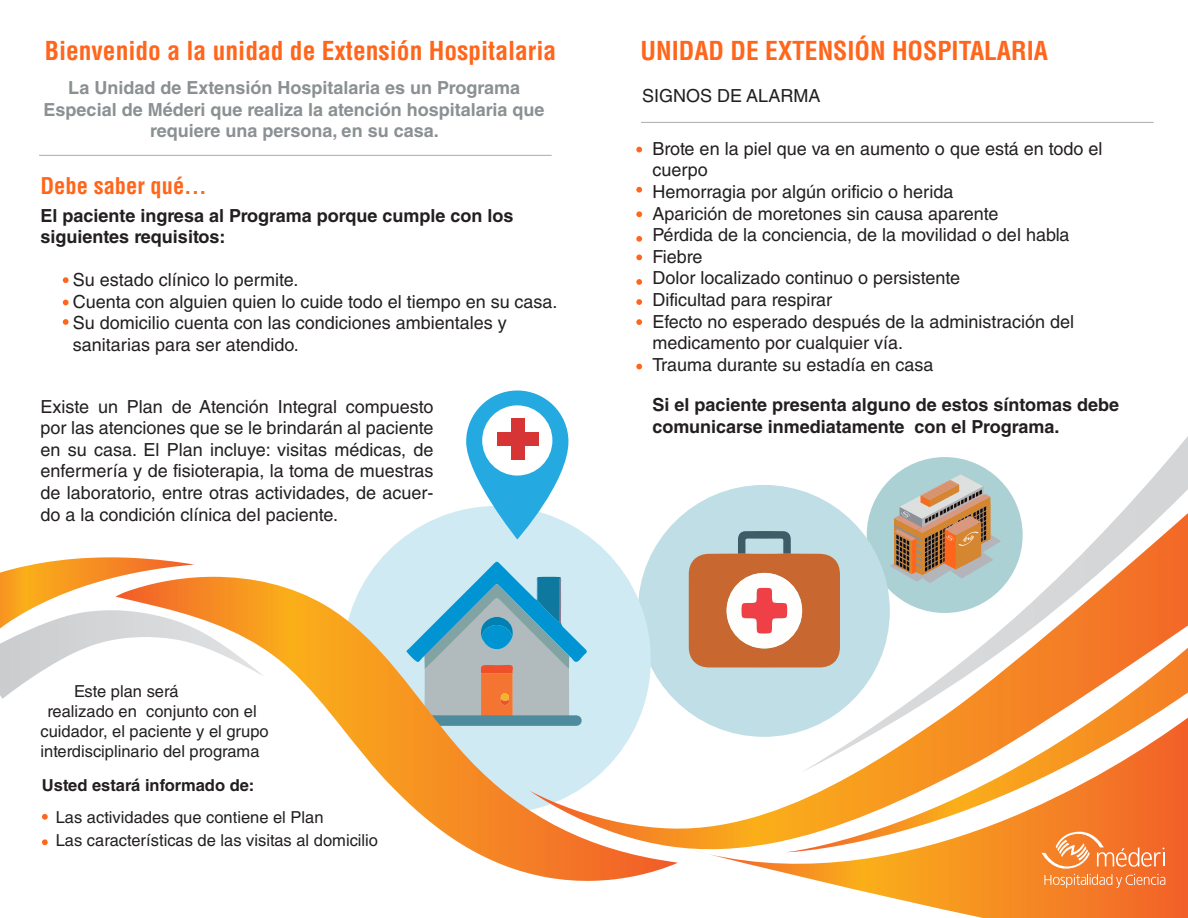
<style>
.page{position:relative;width:1188px;height:918px;background:#fff}
.page>*{position:absolute;margin:0;border:0;box-sizing:border-box;transform-origin:0 0}
.t1{font:700 condensed 25.5px "Helvetica LT Std";color:#ff661c}
.t2{font:700 condensed 22.5px "Helvetica LT Std";color:#ff661c}
.t3{font:18px/21.6px "Helvetica LT Std";color:#231f20}
.t4{font:700 18px/21.6px "Helvetica LT Std";color:#231f20}
.t5{font:700 18px/21.6px "Helvetica LT Std";color:#8b9092;text-align:center}
.t6{font:16.5px/23px "Helvetica LT Std";color:#231f20}
.t7{font:700 16.5px "Helvetica LT Std";color:#231f20}
</style>
<div class="page">
<div style="left:638px;top:485px;width:252px;height:252px;background:#bfdee5;border-radius:50%"></div>
<div style="left:343px;top:506px;width:308px;height:308px;background:#cfeaf3;border-radius:50%"></div>
<svg style="left:480px;top:561px;width:33px;height:16px"></svg>
<svg style="left:466px;top:390px;width:102px;height:149px;fill:#24aae1"></svg>
<div style="left:482px;top:405px;width:70px;height:71px;background:#fff;border-radius:50%"></div>
<div style="left:511px;top:418px;width:14px;height:42px;background:#d73535"></div>
<div style="left:497px;top:432px;width:42px;height:14px;background:#d73535"></div>
<svg style="left:63px;top:277px;width:6px;height:6px"></svg>
<svg style="left:63px;top:300px;width:6px;height:5px"></svg>
<svg style="left:636px;top:147px;width:6px;height:5px"></svg>
<svg style="left:636px;top:187px;width:6px;height:6px"></svg>
<svg style="left:636px;top:211px;width:6px;height:6px"></svg>
<svg style="left:636px;top:236px;width:6px;height:6px"></svg>
<svg style="left:636px;top:255px;width:6px;height:5px"></svg>
<svg style="left:636px;top:279px;width:6px;height:6px"></svg>
<svg style="left:636px;top:299px;width:6px;height:6px"></svg>
<svg style="left:636px;top:319px;width:6px;height:6px"></svg>
<svg style="left:636px;top:364px;width:6px;height:5px"></svg>
<svg style="left:63px;top:319px;width:6px;height:6px"></svg>
<svg style="left:42px;top:814px;width:6px;height:6px"></svg>
<svg style="left:42px;top:839px;width:6px;height:6px"></svg>
<svg style="left:265px;top:577px;width:413px;height:304px"></svg>
<svg style="left:530px;top:513px;width:256px;height:337px"></svg>
<svg style="left:800px;top:436px;width:388px;height:212px"></svg>
<svg style="left:786px;top:648px;width:402px;height:70px"></svg>
<svg style="left:0;top:557px;width:265px;height:142px"></svg>
<hr style="left:39px;top:155px;width:513px;height:1px;background:#b3b5b5">
<hr style="left:641px;top:122px;width:513px;height:1px;background:#b3b5b5">
<svg style="left:689px;top:531px;width:151px;height:136px;background:#cd8f6f"></svg>
<svg style="left:890px;top:474px;width:111px;height:109px;background:#b5a28b"></svg>
<svg style="left:689px;top:849px;width:18px;height:4px"></svg>
<svg style="left:707px;top:718px;width:481px;height:200px"></svg>
<svg style="left:1042px;top:832px;width:123px;height:56px;background:#f58b49"></svg>
<h1 class="t1" style="left:45px;top:35px;width:513px">Bienvenido a la unidad de Extensión Hospitalaria</h1>
<p class="t5" style="left:44px;top:77px;width:503px">La Unidad de Extensión Hospitalaria es un Programa<br>Especial de Méderi que realiza la atención hospitalaria que requiere una persona, en su casa.</p>
<p class="t2" style="left:41px;top:172px;width:168px">Debe saber qué...</p>
<p class="t4" style="left:41px;top:204px;width:475px">El paciente ingresa al Programa porque cumple con los siguientes requisitos:</p>
<p class="t3" style="left:73px;top:269px;width:486px">Su estado clínico lo permite.<br>Cuenta con alguien quien lo cuide todo el tiempo en su casa.<br>Su domicilio cuenta con las condiciones ambientales y sanitarias para ser atendido.</p>
<p class="t3" style="left:41px;top:395px;width:395px;text-align:justify">Existe un Plan de Atención Integral compuesto por las atenciones que se le brindarán al paciente en su casa. El Plan incluye: visitas médicas, de enfermería y de fisioterapia, la toma de muestras de laboratorio, entre otras actividades, de acuer&shy;do a la condición clínica del paciente.</p>
<p class="t6" style="left:74px;top:680px;width:106px">Este plan será</p>
<p class="t6" style="left:47px;top:700px;width:211px">realizado en conjunto con el</p>
<p class="t6" style="left:41px;top:720px;width:230px">cuidador, el paciente y el grupo</p>
<p class="t6" style="left:41px;top:740px;width:220px">interdisciplinario del programa</p>
<p class="t7" style="left:42px;top:775px;width:214px">Usted estará informado de:</p>
<p class="t6" style="left:56px;top:806px;width:324px">Las actividades que contiene el Plan<br>Las características de las visitas al domicilio</p>
<h1 class="t1" style="left:641px;top:35px;width:409px">UNIDAD DE EXTENSIÓN HOSPITALARIA</h1>
<p class="t3" style="left:642px;top:85px;width:180px">SIGNOS DE ALARMA</p>
<p class="t3" style="left:652px;top:138px;width:452px">Brote en la piel que va en aumento o que está en todo el cuerpo<br>Hemorragia por algún orificio o herida<br>Aparición de moretones sin causa aparente<br>Pérdida de la conciencia, de la movilidad o del habla Fiebre<br>Dolor localizado continuo o persistente<br>Dificultad para respirar<br>Efecto no esperado después de la administración del medicamento por cualquier vía.<br>Trauma durante su estadía en casa</p>
<p class="t4" style="left:652px;top:394px;width:468px">Si el paciente presenta alguno de estos síntomas debe comunicarse inmediatamente con el Programa.</p>
</div>
